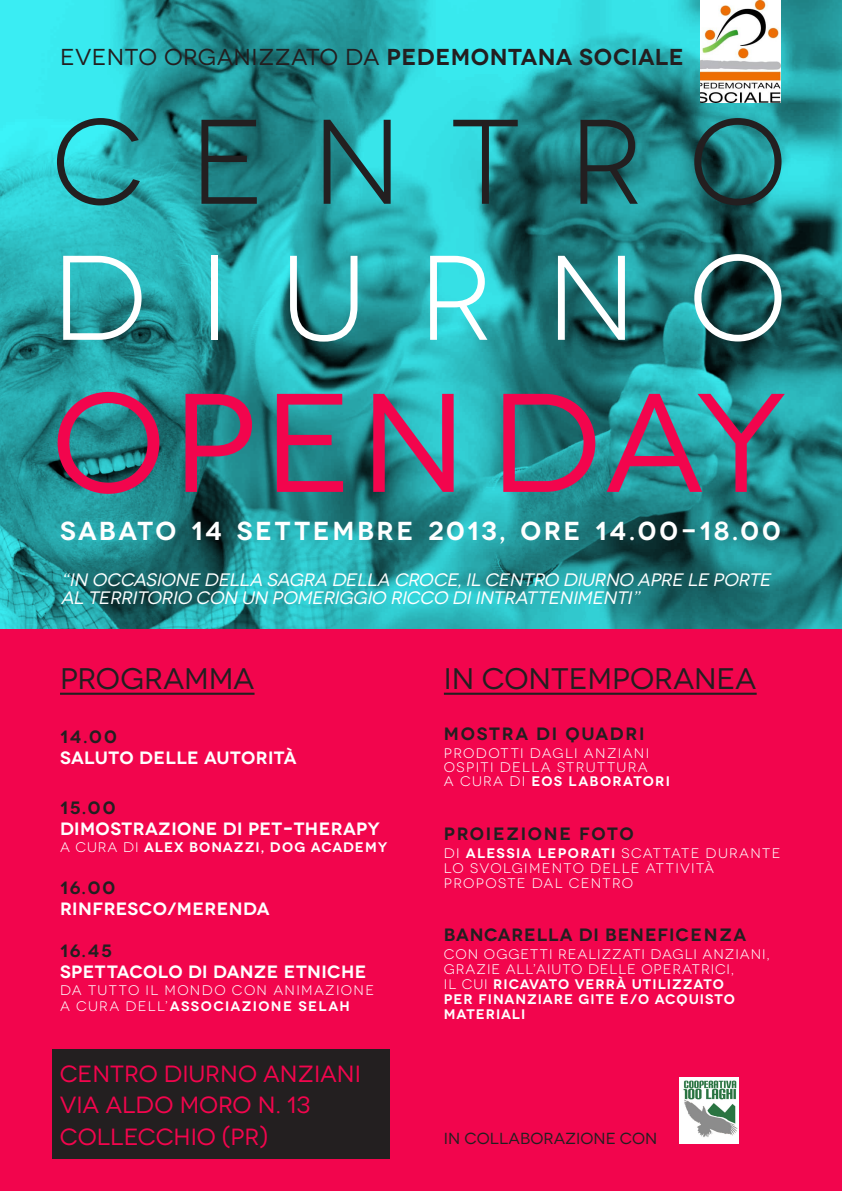
<style>
.page{position:relative;width:842px;height:1191px;background:#fff}
.page>*{position:absolute;margin:0;border:0;box-sizing:border-box;transform-origin:0 0}
.t1{font:140px "Novecentowide";letter-spacing:.05em;color:#f2054d}
.t2{font:120px "Novecentowide";letter-spacing:.4em;color:#231f20}
.t3{font:120px "Novecentowide";letter-spacing:.43em;color:#fff}
.t4{font:29.7px "Novecentowide";color:#231f20}
.t5{font:600 26px "Novecentowide";letter-spacing:.1em;color:#fff}
.t6{font:23.4px "Novecentowide";color:#f2054d}
.t7{font:23px "Novecentowide";letter-spacing:.015em;color:#231f20}
.t8{font:italic 18px "Novecentowide";color:#fff}
.t9{font:600 17.8px "Novecentowide";letter-spacing:.025em;color:#fff}
.t10{font:600 17.8px "Novecentowide";letter-spacing:.09em;color:#231f20}
.t11{font:600 17.8px "Novecentowide";letter-spacing:.05em;color:#231f20}
.t12{font:16px "Novecentowide";letter-spacing:.005em;color:#231f20}
.t13{font:13.9px/14.8px "Novecentowide";letter-spacing:.09em;color:#fff}
.t14{font:600 13.9px "Novecentowide";letter-spacing:.075em;color:#fff}
.t15{font:600 13.9px "Novecentowide";letter-spacing:.1em;color:#fff}
.s1{font-weight:600}
.s2{font-weight:400}
</style>
<div class="page">
<img style="left:0;top:0;width:842px;height:629px">
<div style="left:0;top:629px;width:842px;height:562px;background:#f2054d"></div>
<hr style="left:60px;top:692px;width:195px;height:3px;background:#231f20">
<hr style="left:444px;top:692px;width:313px;height:3px;background:#231f20">
<img style="left:679px;top:1077px;width:60px;height:66px">
<img style="left:701px;top:0;width:80px;height:103px">
<div style="left:52px;top:1048px;width:338px;height:110px;background:#231f20"></div>
<p class="t7" style="left:60px;top:44px;width:625px">EVENTO ORGANIZZATO DA <span class="s1">PEDEMONTANA SOCIALE</span></p>
<p class="t2" style="left:51px;top:93px;width:737px">CENTRO</p>
<p class="t3" style="left:51px;top:229px;width:737px">DIURNO</p>
<p class="t1" style="left:51px;top:361px;width:737px">OPEN DAY</p>
<p class="t5" style="left:60px;top:515px;width:722px">SABATO 14 SETTEMBRE 2013, ORE 14.00-18.00</p>
<p class="t8" style="left:61px;top:569px;width:715px">“IN OCCASIONE DELLA SAGRA DELLA CROCE,IL CENTRO DIURNO APRE LE PORTE</p>
<p class="t8" style="left:61px;top:587px;width:585px">AL TERRITORIO CON UN POMERIGGIO RICCO DIINTRATTENIMENTI”</p>
<p class="t4" style="left:60px;top:661px;width:196px">PROGRAMMA</p>
<p class="t10" style="left:60px;top:725px;width:58px">14.00</p>
<p class="t9" style="left:60px;top:747px;width:238px">SALUTO DELLE AUTORITÀ</p>
<p class="t10" style="left:60px;top:797px;width:57px">15.00</p>
<p class="t9" style="left:60px;top:818px;width:321px">DIMOSTRAZIONE DI PET–THERAPY</p>
<p class="t14" style="left:60px;top:838px;width:329px"><span class="s2">A CURA DI</span> ALEX BONAZZI, DOG ACADEMY</p>
<p class="t10" style="left:60px;top:876px;width:57px">16.00</p>
<p class="t9" style="left:60px;top:898px;width:211px">RINFRESCO/MERENDA</p>
<p class="t10" style="left:60px;top:939px;width:54px">16.45</p>
<p class="t9" style="left:60px;top:961px;width:308px">SPETTACOLO DI DANZE ETNICHE</p>
<p class="t13" style="left:60px;top:982px;width:315px">DA TUTTO IL MONDO CON ANIMAZIONE</p>
<p class="t15" style="left:60px;top:998px;width:291px"><span class="s2">A CURA DELL’</span>ASSOCIAZIONE SELAH</p>
<p class="t6" style="left:60px;top:1060px;width:303px">CENTRO DIURNO ANZIANI</p>
<p class="t6" style="left:60px;top:1091px;width:252px">VIA ALDO MORO N. 13</p>
<p class="t6" style="left:60px;top:1123px;width:210px">COLLECCHIO (PR)</p>
<p class="t4" style="left:444px;top:661px;width:314px">IN CONTEMPORANEA</p>
<p class="t10" style="left:444px;top:723px;width:202px">MOSTRA DI QUADRI</p>
<p class="t13" style="left:444px;top:746px;width:207px">PRODOTTI DAGLI ANZIANI</p>
<p class="t13" style="left:444px;top:760px;width:205px">OSPITI DELLA STRUTTURA</p>
<p class="t14" style="left:444px;top:773px;width:228px"><span class="s2">A CURA DI</span> EOS LABORATORI</p>
<p class="t10" style="left:444px;top:823px;width:191px">PROIEZIONE FOTO</p>
<p class="t13" style="left:444px;top:845px;width:338px">DI <span class="s1">ALESSIA LEPORATI</span> SCATTATE DURANTE<br>LO SVOLGIMENTO DELLE ATTIVITÀ</p>
<p class="t13" style="left:444px;top:875px;width:191px">PROPOSTE DAL CENTRO</p>
<p class="t11" style="left:444px;top:924px;width:304px">BANCARELLA DI BENEFICENZA</p>
<p class="t13" style="left:444px;top:947px;width:327px">CON OGGETTI REALIZZATI DAGLI ANZIANI,<br>GRAZIE ALL’AIUTO DELLE OPERATRICI,</p>
<p class="t14" style="left:444px;top:975px;width:281px"><span class="s2">IL CUI</span> RICAVATO VERRÀ UTILIZZATO</p>
<p class="t14" style="left:444px;top:990px;width:292px">PER FINANZIARE GITE E/O ACQUISTO</p>
<p class="t14" style="left:444px;top:1005px;width:83px">MATERIALI</p>
<p class="t12" style="left:444px;top:1128px;width:215px">IN COLLABORAZIONE CON</p>
</div>
